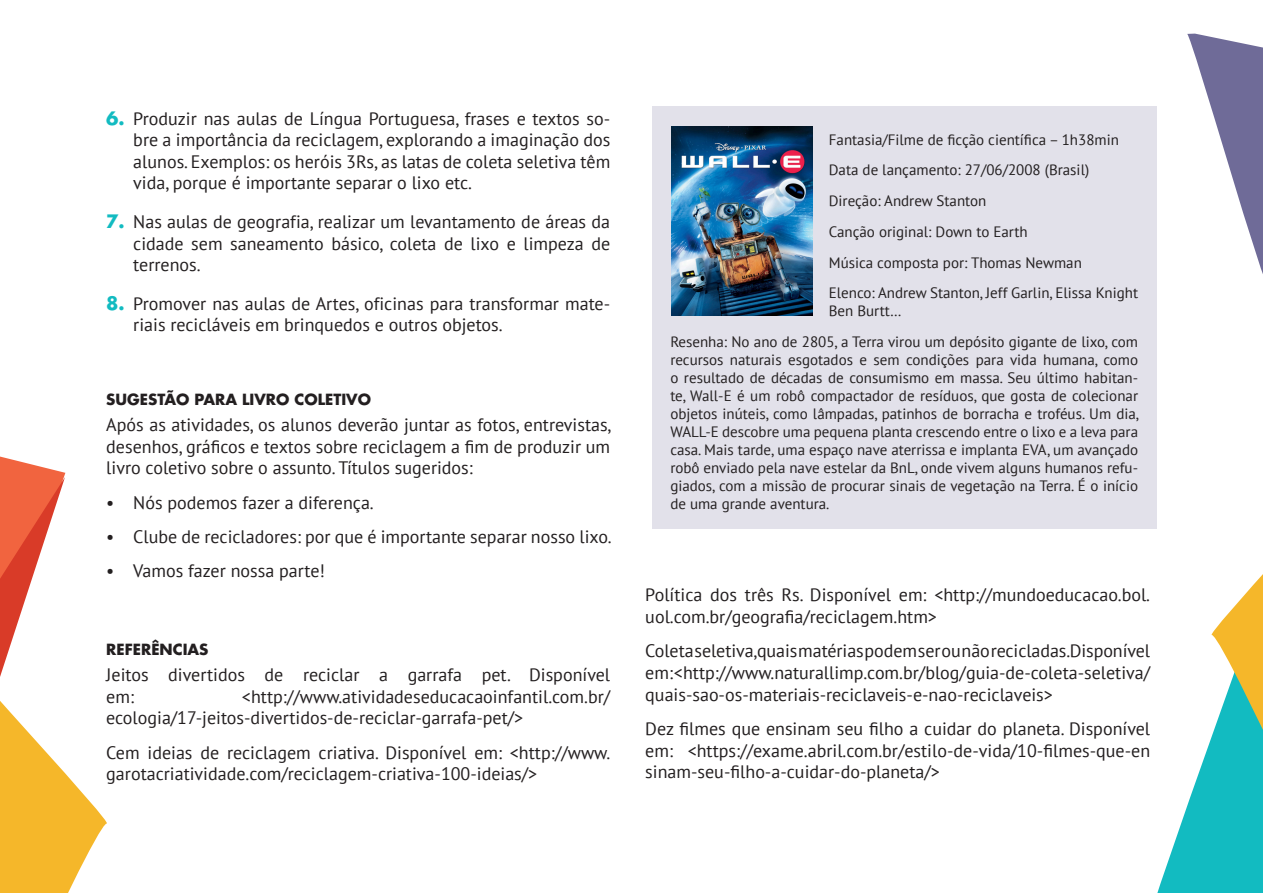
<style>
.page{position:relative;width:1263px;height:893px;background:#fff}
.page>*{position:absolute;margin:0;border:0;box-sizing:border-box;transform-origin:0 0}
.texto{font:18px/21.6px "PT Sans";color:#231f20;text-align:justify}
.texto_menor{font:15px/18px "PT Sans";color:#231f20}
.subtitulos{font:700 15px "Futura Std";color:#231f20}
.s1{font-family:"Futura Std";font-weight:700;color:#12bbc1}
</style>
<div class="page">
<svg style="left:1157px;top:753px;width:106px;height:140px;fill:#12bbc1"></svg>
<svg style="left:0;top:456px;width:107px;height:437px"></svg>
<svg style="left:1187px;top:34px;width:76px;height:240px"></svg>
<svg style="left:1206px;top:574px;width:57px;height:179px"></svg>
<div style="left:652px;top:106px;width:505px;height:423px;background:#e2e1ea"></div>
<img style="left:671px;top:127px;width:141px;height:188px">
<p class="texto" style="left:133px;top:107px;width:478px;text-indent:-27px"><span class="s1">6.</span> Produzir nas aulas de Língua Portuguesa, frases e textos so&shy;bre a importância da reciclagem, explorando a imaginação dos alunos. Exemplos: os heróis 3Rs, as latas de coleta seletiva têm vida, porque é importante separar o lixo etc.</p>
<p class="texto" style="left:133px;top:210px;width:478px;text-indent:-27px"><span class="s1">7.</span> Nas aulas de geografia, realizar um levantamento de áreas da cidade sem saneamento básico, coleta de lixo e limpeza de terrenos.</p>
<p class="texto" style="left:133px;top:292px;width:478px;text-indent:-27px"><span class="s1">8.</span> Promover nas aulas de Artes, oficinas para transformar mate&shy;riais recicláveis em brinquedos e outros objetos.</p>
<p class="subtitulos" style="left:106px;top:389px;width:266px">SUGESTÃO PARA LIVRO COLETIVO</p>
<p class="texto" style="left:106px;top:413px;width:507px">Após as atividades, os alunos deverão juntar as fotos, entrevistas, desenhos, gráficos e textos sobre reciclagem a fim de produzir um livro coletivo sobre o assunto. Títulos sugeridos:</p>
<p class="texto" style="left:106px;top:491px;width:269px">• Nós podemos fazer a diferença.</p>
<p class="texto" style="left:106px;top:525px;width:507px">• Clube de recicladores: por que é importante separar nosso lixo.</p>
<p class="texto" style="left:106px;top:560px;width:220px">• Vamos fazer nossa parte!</p>
<p class="subtitulos" style="left:106px;top:639px;width:104px">REFERÊNCIAS</p>
<p class="texto" style="left:106px;top:663px;width:505px">Jeitos divertidos de reciclar a garrafa pet. Disponível em:</p>
<p class="texto" style="left:106px;top:685px;width:505px;text-indent:136px">&lt;http://www.atividadeseducacaoinfantil.com.br/ ecologia/17-jeitos-divertidos-de-reciclar-garrafa-pet/&gt;</p>
<p class="texto" style="left:106px;top:741px;width:505px">Cem ideias de reciclagem criativa. Disponível em: &lt;http://www. garotacriatividade.com/reciclagem-criativa-100-ideias/&gt;</p>
<p class="texto_menor" style="left:829px;top:130px;width:292px">Fantasia/Filme de ficção científica – 1h38min</p>
<p class="texto_menor" style="left:829px;top:161px;width:262px">Data de lançamento: 27/06/2008 (Brasil)</p>
<p class="texto_menor" style="left:829px;top:192px;width:159px">Direção: Andrew Stanton</p>
<p class="texto_menor" style="left:829px;top:222px;width:200px">Canção original: Down to Earth</p>
<p class="texto_menor" style="left:829px;top:253px;width:255px">Música composta por: Thomas Newman</p>
<p class="texto_menor" style="left:829px;top:284px;width:311px">Elenco: Andrew Stanton, Jeff Garlin, Elissa Knight<br>Ben Burtt…</p>
<p class="texto_menor" style="left:670px;top:333px;width:470px;text-align:justify">Resenha: No ano de 2805, a Terra virou um depósito gigante de lixo, com recursos naturais esgotados e sem condições para vida humana, como o resultado de décadas de consumismo em massa. Seu último habitan&shy;te, Wall-E é um robô compactador de resíduos, que gosta de colecionar objetos inúteis, como lâmpadas, patinhos de borracha e troféus. Um dia, WALL-E descobre uma pequena planta crescendo entre o lixo e a leva para casa. Mais tarde, uma espaço nave aterrissa e implanta EVA, um avançado robô enviado pela nave estelar da BnL, onde vivem alguns humanos refu&shy;giados, com a missão de procurar sinais de vegetação na Terra. É o início de uma grande aventura.</p>
<p class="texto" style="left:645px;top:584px;width:506px">Política dos três Rs. Disponível em: &lt;http://mundoeducacao.bol. uol.com.br/geografia/reciclagem.htm&gt;</p>
<p class="texto" style="left:645px;top:640px;width:506px">Coleta seletiva,quais matérias podem ser ou não recicladas.Disponível em: &lt;http://www.naturallimp.com.br/blog/guia-de-coleta-seletiva/ quais-sao-os-materiais-reciclaveis-e-nao-reciclaveis&gt;</p>
<p class="texto" style="left:645px;top:717px;width:506px">Dez filmes que ensinam seu filho a cuidar do planeta. Disponível em: &lt;https://exame.abril.com.br/estilo-de-vida/10-filmes-que-en sinam-seu-filho-a-cuidar-do-planeta/&gt;</p>
</div>
